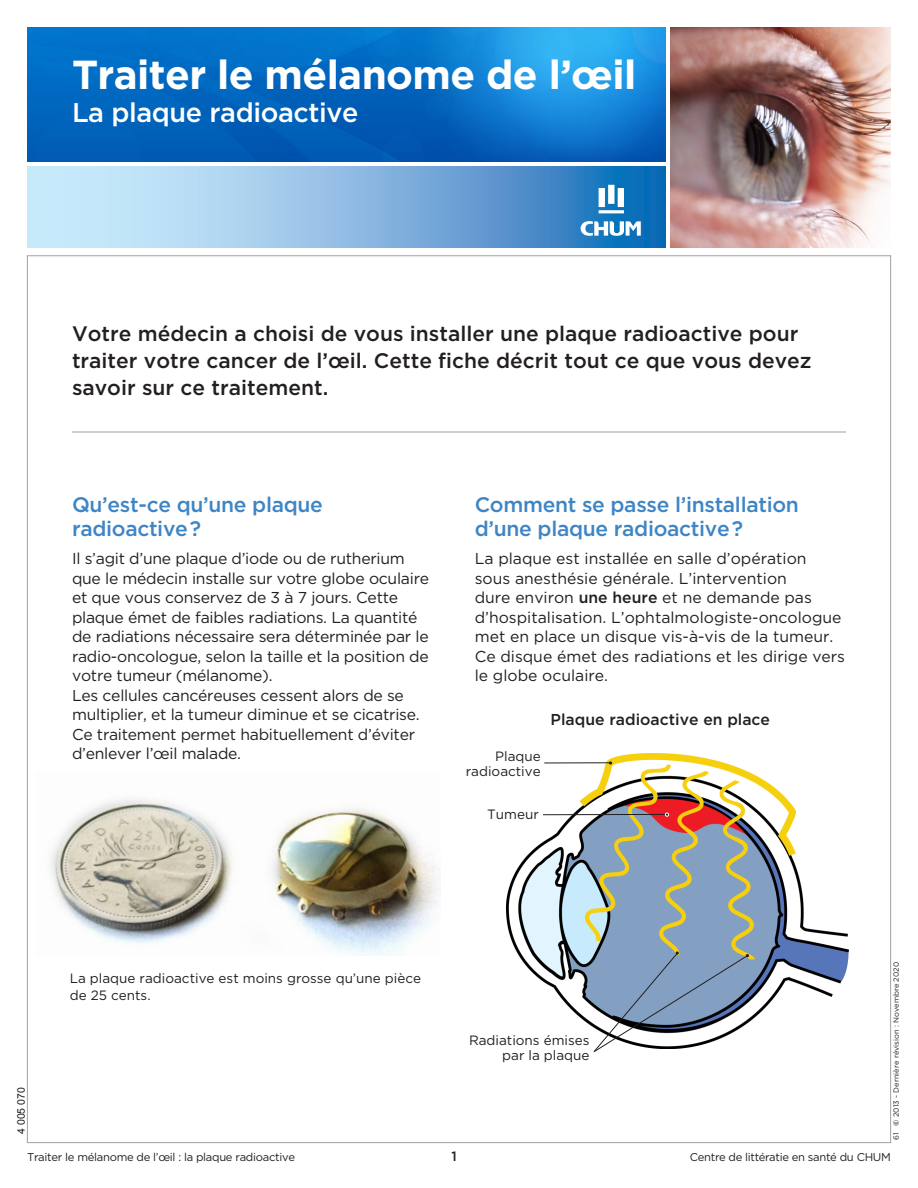
<style>
.page{position:relative;width:918px;height:1188px;background:#fff}
.page>*{position:absolute;margin:0;border:0;box-sizing:border-box;transform-origin:0 0}
.t1{font:700 40.5px "Gotham";letter-spacing:-.015em;color:#fff}
.t2{font:500 27px "Gotham";letter-spacing:-.015em;color:#fff}
.t3{font:500 21px/27px "Gotham";color:#231f20}
.t4{font:500 21px/24px "Gotham";letter-spacing:-.015em;color:#3e85c5}
.t5{font:15.75px/19.5px "Gotham";letter-spacing:-.015em;color:#231f20}
.t6{font:500 15.75px "Gotham";color:#231f20}
.t7{font:13.5px/15px "Gotham";color:#231f20;text-align:right}
.t8{font:500 13.5px "Gotham";color:#231f20}
.t9{font:11.25px "Gotham";letter-spacing:-.025em;color:#231f20}
.t10{font:10.5px "Arial";color:#231f20}
.t11{font:7.5px "Gotham";color:#231f20}
.s1{font-weight:500}
.s2{font-weight:700}
</style>
<div class="page">
<hr style="left:72px;top:432px;width:774px;height:1px;background:#a0a1a5">
<img style="left:27px;top:27px;width:639px;height:135px">
<img style="left:670px;top:27px;width:221px;height:221px">
<svg style="left:27px;top:166px;width:639px;height:82px;background:#85b7e0"></svg>
<svg style="left:599px;top:185px;width:25px;height:28px"></svg>
<svg style="left:581px;top:221px;width:60px;height:15px"></svg>
<img style="left:51px;top:797px;width:389px;height:159px">
<img style="left:506px;top:754px;width:343px;height:273px">
<hr style="left:544px;top:763px;width:67px;height:1px;background:#231f20">
<hr style="left:543px;top:814px;width:124px;height:1px;background:#231f20">
<svg style="left:593px;top:951px;width:156px;height:101px"></svg>
<h1 class="t1" style="left:72px;top:51px;width:566px">Traiter le mélanome de l’œil</h1>
<h2 class="t2" style="left:72px;top:96px;width:288px">La plaque radioactive</h2>
<h3 class="t3" style="left:72px;top:320px;width:741px">Votre médecin a choisi de vous installer une plaque radioactive pour traiter votre cancer de l’œil. Cette fiche décrit tout ce que vous devez savoir sur ce traitement.</h3>
<h3 class="t4" style="left:72px;top:492px;width:252px">Qu’est-ce qu’une plaque radioactive?</h3>
<p class="t5" style="left:72px;top:549px;width:359px">Il s’agit d’une plaque d’iode ou de rutherium que le médecin installe sur votre globe oculaire et que vous conservez de 3 à 7 jours. Cette plaque émet de faibles radiations. La quantité de radiations nécessaire sera déterminée par le radio-oncologue, selon la taille et la position de votre tumeur (mélanome).<br>Les cellules cancéreuses cessent alors de se multiplier, et la tumeur diminue et se cicatrise.<br>Ce traitement permet habituellement d’éviter d’enlever l’œil malade.</p>
<h3 class="t4" style="left:475px;top:492px;width:326px">Comment se passe l’installation d’une plaque radioactive?</h3>
<p class="t5" style="left:475px;top:549px;width:372px">La plaque est installée en salle d’opération sous anesthésie générale. L’intervention<br>dure environ <span class="s1">une heure</span> et ne demande pas d’hospitalisation. L’ophtalmologiste-oncologue met en place un disque vis-à-vis de la tumeur.<br>Ce disque émet des radiations et les dirige vers le globe oculaire.</p>
<p class="t7" style="left:466px;top:748px;width:76px">Plaque radioactive</p>
<p class="t6" style="left:551px;top:710px;width:221px">Plaque radioactive en place</p>
<p class="t7" style="left:487px;top:807px;width:53px">Tumeur</p>
<p class="t10" style="left:14px;top:1134px;width:48px;rotate:-90deg">4 005 070</p>
<p class="t7" style="left:70px;top:970px;width:353px;line-height:16.5px;text-align:left">La plaque radioactive est moins grosse qu’une pièce de 25 cents.</p>
<p class="t9" style="left:27px;top:1150px;width:270px">Traiter le mélanome de l’œil : la plaque radioactive</p>
<p class="t8" style="left:451px;top:1148px;width:7px">1</p>
<p class="t7" style="left:469px;top:1032px;width:122px">Radiations émises par la plaque</p>
<p class="t11" style="left:892px;top:1140px;width:180px;rotate:-90deg">61 <span class="s2">©</span> 2013 - Dernière révision : Novembre 2020</p>
<p class="t9" style="left:690px;top:1150px;width:203px">Centre de littératie en santé du CHUM</p>
</div>
